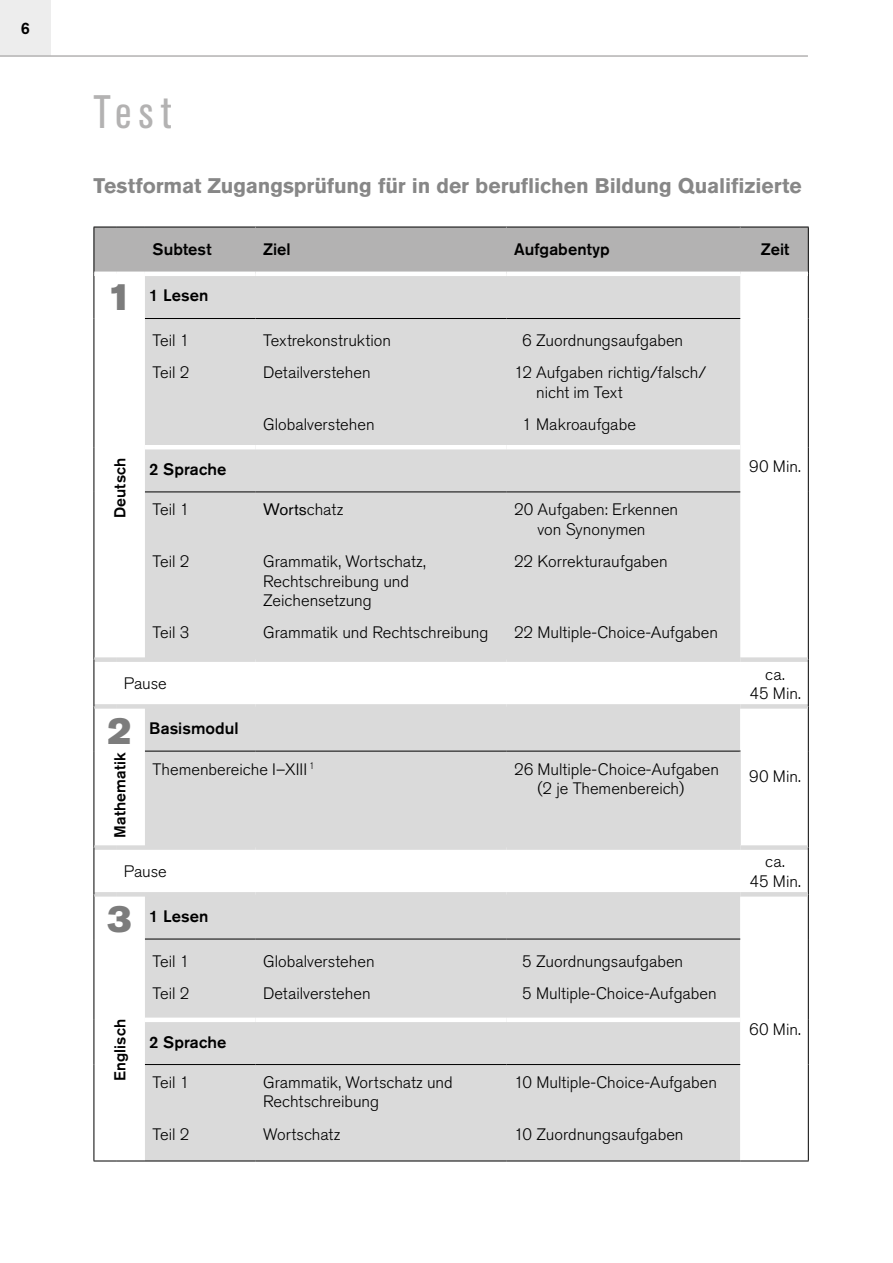
<style>
.page{position:relative;width:893px;height:1263px;background:#fff}
.page>*{position:absolute;margin:0;border:0;box-sizing:border-box;transform-origin:0 0}
.t1{font:condensed 46.5px "Akzidenz Grotesk Pro";color:#b3b2b2}
.t2{font:37.5px "Akzidenz Grotesk Pro Super";color:#7c7c7c}
.t3{font:700 21px "Akzidenz Grotesk Pro";letter-spacing:-.005em;color:#878787}
.t4{font:300 16.5px/32.2px "Akzidenz Grotesk Pro";color:#000}
.t5{font:500 16.5px "Akzidenz Grotesk Pro";letter-spacing:.005em;color:#000}
.t6{font:16.5px "Akzidenz Grotesk Pro";color:#000}
.t7{font:500 15.75px "Akzidenz Grotesk Pro";letter-spacing:.005em;color:#000}
.s1{font-weight:300}
</style>
<div class="page">
<div style="left:0;top:0;width:51px;height:55px;background:#ededed"></div>
<hr style="left:0;top:55px;width:808px;height:2px;background:#b3b2b2">
<div style="left:145px;top:276px;width:595px;height:381px;background:#dadada"></div>
<svg style="left:95px;top:662px;width:713px;height:498px;fill:#dadada"></svg>
<hr style="left:94px;top:274px;width:1px;height:44px;background:#000">
<hr style="left:808px;top:274px;width:1px;height:44px;background:#000">
<hr style="left:808px;top:318px;width:1px;height:129px;background:#000">
<hr style="left:808px;top:447px;width:1px;height:45px;background:#000">
<hr style="left:808px;top:492px;width:1px;height:168px;background:#000">
<hr style="left:94px;top:318px;width:1px;height:129px;background:#000">
<hr style="left:94px;top:447px;width:1px;height:45px;background:#000">
<hr style="left:94px;top:492px;width:1px;height:168px;background:#000">
<hr style="left:94px;top:706px;width:1px;height:45px;background:#000">
<hr style="left:808px;top:706px;width:1px;height:45px;background:#000">
<hr style="left:94px;top:751px;width:1px;height:96px;background:#000">
<hr style="left:808px;top:751px;width:1px;height:96px;background:#000">
<hr style="left:94px;top:894px;width:1px;height:45px;background:#000">
<hr style="left:808px;top:894px;width:1px;height:45px;background:#000">
<hr style="left:808px;top:939px;width:1px;height:81px;background:#000">
<hr style="left:808px;top:1020px;width:1px;height:44px;background:#000">
<hr style="left:808px;top:1064px;width:1px;height:96px;background:#000">
<hr style="left:94px;top:939px;width:1px;height:81px;background:#000">
<hr style="left:94px;top:1020px;width:1px;height:44px;background:#000">
<hr style="left:94px;top:1064px;width:1px;height:96px;background:#000">
<hr style="left:145px;top:318px;width:110px;height:1px;background:#000">
<hr style="left:255px;top:318px;width:251px;height:1px;background:#000">
<hr style="left:506px;top:318px;width:234px;height:1px;background:#000">
<hr style="left:145px;top:751px;width:110px;height:1px;background:#000">
<hr style="left:255px;top:751px;width:251px;height:1px;background:#000">
<hr style="left:506px;top:751px;width:235px;height:1px;background:#000">
<hr style="left:145px;top:939px;width:110px;height:1px;background:#000">
<hr style="left:255px;top:939px;width:251px;height:1px;background:#000">
<hr style="left:506px;top:939px;width:234px;height:1px;background:#000">
<hr style="left:740px;top:751px;width:1px;height:94px;background:#dadada">
<div style="left:116px;top:657px;width:29px;height:5px;background:#dadada"></div>
<div style="left:145px;top:657px;width:110px;height:5px;background:#dadada"></div>
<div style="left:255px;top:657px;width:251px;height:5px;background:#dadada"></div>
<div style="left:506px;top:657px;width:234px;height:5px;background:#dadada"></div>
<div style="left:116px;top:845px;width:29px;height:5px;background:#dadada"></div>
<div style="left:145px;top:845px;width:110px;height:5px;background:#dadada"></div>
<div style="left:255px;top:845px;width:251px;height:5px;background:#dadada"></div>
<div style="left:506px;top:845px;width:234px;height:5px;background:#dadada"></div>
<hr style="left:145px;top:445px;width:110px;height:4px;background:#fff">
<hr style="left:255px;top:445px;width:251px;height:4px;background:#fff">
<hr style="left:506px;top:445px;width:234px;height:4px;background:#fff">
<div style="left:145px;top:1017px;width:110px;height:5px;background:#fff"></div>
<div style="left:255px;top:1017px;width:251px;height:5px;background:#fff"></div>
<div style="left:506px;top:1017px;width:234px;height:5px;background:#fff"></div>
<hr style="left:145px;top:491px;width:110px;height:1px;background:#000">
<hr style="left:255px;top:491px;width:251px;height:1px;background:#000">
<hr style="left:506px;top:491px;width:234px;height:1px;background:#000">
<hr style="left:145px;top:1064px;width:110px;height:1px;background:#000">
<hr style="left:255px;top:1064px;width:251px;height:1px;background:#000">
<hr style="left:506px;top:1064px;width:234px;height:1px;background:#000">
<div style="left:116px;top:704px;width:29px;height:5px;background:#dadada"></div>
<div style="left:145px;top:704px;width:110px;height:5px;background:#dadada"></div>
<div style="left:255px;top:704px;width:251px;height:5px;background:#dadada"></div>
<div style="left:506px;top:704px;width:234px;height:5px;background:#dadada"></div>
<hr style="left:116px;top:892px;width:29px;height:4px;background:#dadada">
<div style="left:94px;top:657px;width:22px;height:5px;background:#dadada"></div>
<div style="left:740px;top:657px;width:68px;height:5px;background:#dadada"></div>
<div style="left:94px;top:704px;width:22px;height:5px;background:#dadada"></div>
<div style="left:740px;top:704px;width:68px;height:5px;background:#dadada"></div>
<div style="left:94px;top:845px;width:22px;height:5px;background:#dadada"></div>
<div style="left:740px;top:845px;width:68px;height:5px;background:#dadada"></div>
<hr style="left:94px;top:892px;width:22px;height:4px;background:#dadada">
<hr style="left:808px;top:660px;width:1px;height:46px;background:#000">
<hr style="left:808px;top:847px;width:1px;height:47px;background:#000">
<hr style="left:740px;top:892px;width:68px;height:4px;background:#dadada">
<hr style="left:145px;top:892px;width:110px;height:4px;background:#dadada">
<hr style="left:255px;top:892px;width:251px;height:4px;background:#dadada">
<hr style="left:506px;top:892px;width:234px;height:4px;background:#dadada">
<div style="left:95px;top:227px;width:713px;height:45px;background:#b3b2b2"></div>
<hr style="left:145px;top:227px;width:110px;height:1px;background:#000">
<hr style="left:255px;top:227px;width:251px;height:1px;background:#000">
<hr style="left:506px;top:227px;width:234px;height:1px;background:#000">
<hr style="left:740px;top:227px;width:69px;height:1px;background:#000">
<hr style="left:808px;top:227px;width:1px;height:47px;background:#000">
<hr style="left:255px;top:227px;width:1px;height:45px;background:#b3b2b2">
<hr style="left:506px;top:227px;width:1px;height:45px;background:#b3b2b2">
<hr style="left:740px;top:227px;width:1px;height:45px;background:#b3b2b2">
<hr style="left:94px;top:227px;width:1px;height:47px;background:#000">
<hr style="left:94px;top:660px;width:1px;height:46px;background:#000">
<hr style="left:94px;top:847px;width:1px;height:47px;background:#000">
<svg style="left:94px;top:1160px;width:51px;height:1px"></svg>
<hr style="left:740px;top:1160px;width:69px;height:1px;background:#000">
<hr style="left:145px;top:1160px;width:110px;height:1px;background:#000">
<hr style="left:255px;top:1160px;width:251px;height:1px;background:#000">
<hr style="left:506px;top:1160px;width:234px;height:1px;background:#000">
<hr style="left:94px;top:272px;width:22px;height:4px;background:#fff">
<p class="t5" style="left:21px;top:18px;width:11px">6</p>
<h1 class="t1" style="left:94px;top:82px;width:80px">Test</h1>
<p class="t3" style="left:94px;top:172px;width:710px">Testformat Zugangsprüfung für in der beruflichen Bildung Qualifizierte</p>
<p class="t5" style="left:153px;top:238px;width:60px">Subtest</p>
<p class="t5" style="left:263px;top:238px;width:29px">Ziel</p>
<p class="t5" style="left:514px;top:238px;width:97px">Aufgabentyp</p>
<p class="t5" style="left:761px;top:238px;width:30px">Zeit</p>
<h2 class="t2" style="left:108px;top:273px;width:26px">1</h2>
<p class="t5" style="left:149px;top:285px;width:61px">1 Lesen</p>
<p class="t7" style="left:110px;top:518px;width:62px;rotate:-90deg">Deutsch</p>
<p class="t4" style="left:153px;top:324px;width:38px">Teil 1<br>Teil 2</p>
<p class="t4" style="left:263px;top:324px;width:129px">Textrekonstruktion<br>Detailverstehen</p>
<p class="t4" style="left:263px;top:408px;width:113px">Globalverstehen</p>
<p class="t5" style="left:149px;top:458px;width:79px">2 Sprache</p>
<p class="t4" style="left:153px;top:493px;width:38px">Teil 1</p>
<p class="t4" style="left:153px;top:545px;width:38px">Teil 2</p>
<p class="t4" style="left:153px;top:616px;width:38px">Teil 3</p>
<p class="t6" style="left:263px;top:499px;width:82px">Worts<span class="s1">chatz</span></p>
<p class="t4" style="left:263px;top:552px;width:164px;line-height:19.5px">Grammatik, Wortschatz,<br>Rechtschreibung und<br>Zeichensetzung</p>
<p class="t4" style="left:263px;top:616px;width:227px">Grammatik und Rechtschreibung</p>
<p class="t4" style="left:514px;top:324px;width:194px;text-indent:8px">6 Zuordnungsaufgaben<br>12 Aufgaben richtig/falsch/</p>
<p class="t4" style="left:522px;top:376px;width:115px;text-align:center">nicht im Text<br>1 Makroaufgabe</p>
<p class="t4" style="left:514px;top:500px;width:166px;line-height:19.5px;text-align:center">20 Aufgaben: Erkennen von Synonymen</p>
<p class="t4" style="left:514px;top:545px;width:155px">22 Korrekturaufgaben</p>
<p class="t4" style="left:514px;top:616px;width:206px">22 Multiple-Choice-Aufgaben</p>
<p class="t4" style="left:749px;top:450px;width:53px">90 Min.</p>
<p class="t4" style="left:124px;top:667px;width:44px">Pause</p>
<p class="t4" style="left:749px;top:664px;width:53px;line-height:19.5px;text-align:center">ca.<br>45 Min.</p>
<h2 class="t2" style="left:108px;top:706px;width:26px">2</h2>
<p class="t5" style="left:149px;top:718px;width:91px">Basismodul</p>
<p class="t4" style="left:749px;top:760px;width:53px">90 Min.</p>
<p class="t7" style="left:110px;top:838px;width:87px;rotate:-90deg">Mathematik</p>
<p class="t4" style="left:153px;top:753px;width:164px">Themenbereiche I–XIII <sup>1</sup></p>
<p class="t4" style="left:538px;top:759px;width:183px;line-height:19.5px;text-indent:-23px">26 Multiple-Choice-Aufgaben (2 je Themenbereich)</p>
<p class="t4" style="left:124px;top:855px;width:44px">Pause</p>
<p class="t4" style="left:749px;top:852px;width:53px;line-height:19.5px;text-align:center">ca.<br>45 Min.</p>
<h2 class="t2" style="left:108px;top:894px;width:26px">3</h2>
<p class="t5" style="left:149px;top:905px;width:61px">1 Lesen</p>
<p class="t7" style="left:110px;top:1081px;width:63px;rotate:-90deg">Englisch</p>
<p class="t4" style="left:153px;top:945px;width:38px">Teil 1<br>Teil 2</p>
<p class="t4" style="left:263px;top:945px;width:113px">Globalverstehen<br>Detailverstehen</p>
<p class="t4" style="left:522px;top:945px;width:196px">5 Zuordnungsaufgaben<br>5 Multiple-Choice-Aufgaben</p>
<p class="t5" style="left:149px;top:1031px;width:79px">2 Sprache</p>
<p class="t4" style="left:153px;top:1066px;width:38px">Teil 1</p>
<p class="t4" style="left:153px;top:1118px;width:38px">Teil 2</p>
<p class="t4" style="left:263px;top:1072px;width:191px;line-height:19.5px">Grammatik, Wortschatz und<br>Rechtschreibung</p>
<p class="t4" style="left:263px;top:1118px;width:79px">Wortschatz</p>
<p class="t4" style="left:514px;top:1066px;width:205px">10 Multiple-Choice-Aufgaben</p>
<p class="t4" style="left:514px;top:1118px;width:171px">10 Zuordnungsaufgaben</p>
<p class="t4" style="left:749px;top:1013px;width:53px">60 Min.</p>
</div>
